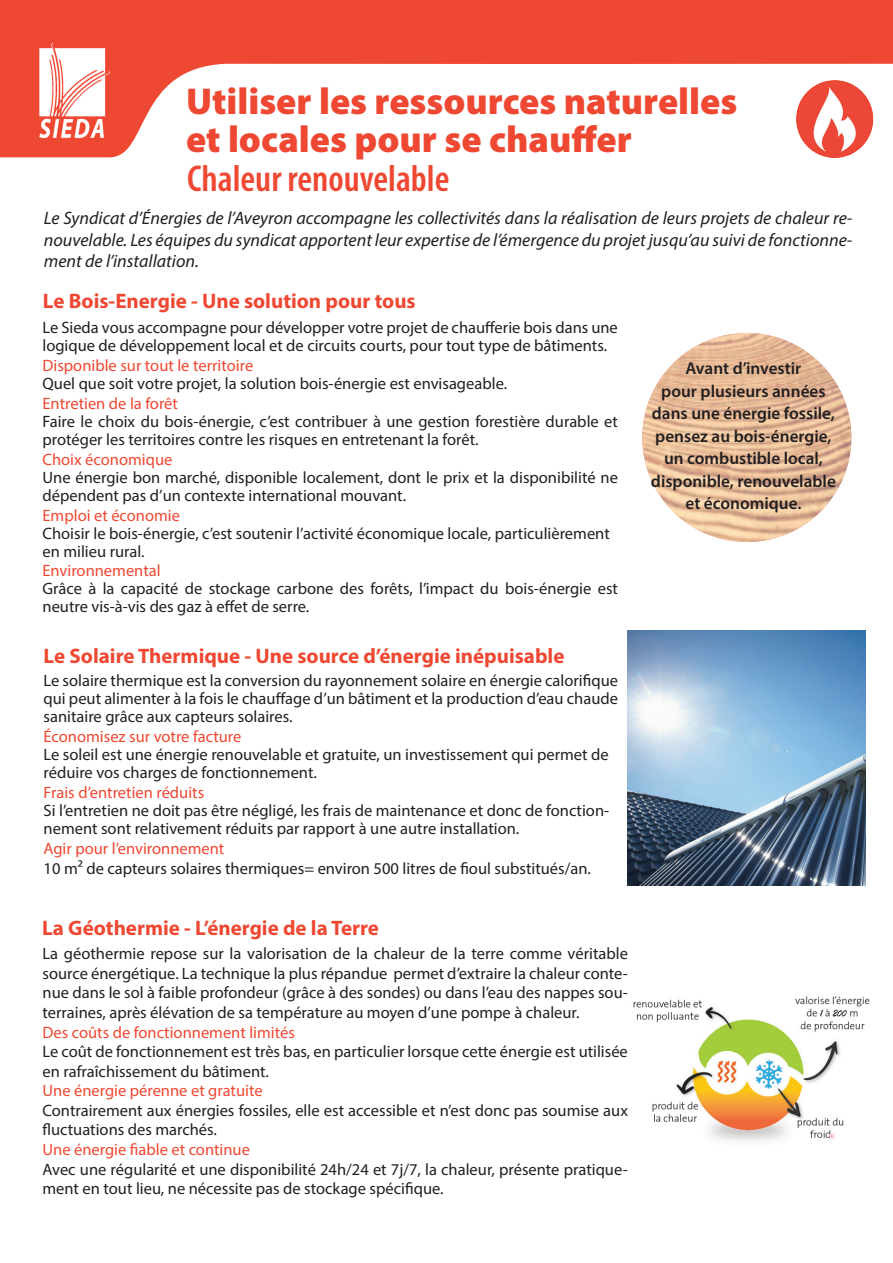
<style>
.page{position:relative;width:893px;height:1263px;background:#fff}
.page>*{position:absolute;margin:0;border:0;box-sizing:border-box;transform-origin:0 0}
.t1{font:900 37.5px/37.5px "Myriad Pro";color:#ef4832}
.t2{font:600 condensed 37.5px "Myriad Pro";color:#ef4832}
.t3{font:700 21px "Myriad Pro";color:#ef4832}
.t4{font:italic 18px/21.6px "Myriad Pro";color:#231f20;text-align:justify}
.t5{font:600 17.25px/22.5px "Myriad Pro";color:#231f20;text-align:center}
.t6{font:16.5px/18px "Myriad Pro";color:#231f20}
.t7{font:16.5px "Myriad Pro";color:#ef4832}
</style>
<div class="page">
<img style="left:633px;top:996px;width:237px;height:145px">
<svg style="left:0;top:0;width:893px;height:157px;fill:#ef4832"></svg>
<img style="left:38px;top:37px;width:72px;height:104px">
<img style="left:642px;top:333px;width:209px;height:209px;border-radius:105px">
<img style="left:794px;top:79px;width:82px;height:79px">
<img style="left:628px;top:630px;width:238px;height:255px">
<h1 class="t1" style="left:186px;top:81px;width:553px">Utiliser les ressources naturelles et locales pour se chauffer</h1>
<h1 class="t2" style="left:187px;top:155px;width:264px">Chaleur renouvelable</h1>
<p class="t4" style="left:44px;top:207px;width:810px">Le Syndicat d’Énergies de l’Aveyron accompagne les collectivités dans la réalisation de leurs projets de chaleur re&shy;nouvelable. Les équipes du syndicat apportent leur expertise de l’émergence du projet jusqu’au suivi de fonctionne&shy;ment de l’installation.</p>
<p class="t3" style="left:43px;top:287px;width:374px">Le Bois-Energie - Une solution pour tous</p>
<p class="t6" style="left:43px;top:319px;width:577px">Le Sieda vous accompagne pour développer votre projet de chaufferie bois dans une logique de développement local et de circuits courts, pour tout type de bâtiments.</p>
<p class="t7" style="left:43px;top:355px;width:212px">Disponible sur tout le territoire</p>
<p class="t6" style="left:43px;top:374px;width:466px">Quel que soit votre projet, la solution bois-énergie est envisageable.</p>
<p class="t7" style="left:43px;top:393px;width:137px">Entretien de la forêt</p>
<p class="t6" style="left:43px;top:412px;width:577px">Faire le choix du bois-énergie, c’est contribuer à une gestion forestière durable et protéger les territoires contre les risques en entretenant la forêt.</p>
<p class="t7" style="left:43px;top:449px;width:131px">Choix économique</p>
<p class="t6" style="left:43px;top:468px;width:577px">Une énergie bon marché, disponible localement, dont le prix et la disponibilité ne dépendent pas d’un contexte international mouvant.</p>
<p class="t7" style="left:43px;top:505px;width:139px">Emploi et économie</p>
<p class="t6" style="left:43px;top:524px;width:569px">Choisir le bois-énergie, c’est soutenir l’activité économique locale, particulièrement en milieu rural.</p>
<p class="t7" style="left:43px;top:561px;width:120px">Environnemental</p>
<p class="t6" style="left:43px;top:580px;width:577px">Grâce à la capacité de stockage carbone des forêts, l’impact du bois-énergie est neutre vis-à-vis des gaz à effet de serre.</p>
<p class="t3" style="left:44px;top:642px;width:522px">Le Solaire Thermique - Une source d’énergie inépuisable</p>
<p class="t6" style="left:44px;top:671px;width:576px;text-align:justify">Le solaire thermique est la conversion du rayonnement solaire en énergie calorifique qui peut alimenter à la fois le chauffage d’un bâtiment et la production d’eau chaude sanitaire grâce aux capteurs solaires.</p>
<p class="t7" style="left:44px;top:726px;width:199px">Économisez sur votre facture</p>
<p class="t6" style="left:44px;top:745px;width:567px">Le soleil est une énergie renouvelable et gratuite, un investissement qui permet de réduire vos charges de fonctionnement.</p>
<p class="t7" style="left:44px;top:782px;width:162px">Frais d’entretien réduits</p>
<p class="t6" style="left:44px;top:801px;width:567px">Si l’entretien ne doit pas être négligé, les frais de maintenance et donc de fonction&shy;nement sont relativement réduits par rapport à une autre installation.</p>
<p class="t7" style="left:44px;top:838px;width:182px">Agir pour l’environnement</p>
<p class="t6" style="left:44px;top:859px;width:549px">10 m² de capteurs solaires thermiques= environ 500 litres de fioul substitués/an.</p>
<p class="t3" style="left:42px;top:915px;width:338px">La Géothermie - L’énergie de la Terre</p>
<p class="t6" style="left:43px;top:944px;width:587px;line-height:19.5px;text-align:justify">La géothermie repose sur la valorisation de la chaleur de la terre comme véritable source énergétique. La technique la plus répandue permet d’extraire la chaleur conte&shy;nue dans le sol à faible profondeur (grâce à des sondes) ou dans l’eau des nappes sou&shy;terraines, après élévation de sa température au moyen d’une pompe à chaleur.</p>
<p class="t7" style="left:43px;top:1022px;width:254px">Des coûts de fonctionnement limités</p>
<p class="t6" style="left:43px;top:1041px;width:587px;line-height:19.5px">Le coût de fonctionnement est très bas, en particulier lorsque cette énergie est utilisée en rafraîchissement du bâtiment.</p>
<p class="t7" style="left:43px;top:1081px;width:222px">Une énergie pérenne et gratuite</p>
<p class="t6" style="left:43px;top:1100px;width:587px;line-height:19.5px">Contrairement aux énergies fossiles, elle est accessible et n’est donc pas soumise aux fluctuations des marchés.</p>
<p class="t7" style="left:43px;top:1139px;width:209px">Une énergie fiable et continue</p>
<p class="t6" style="left:43px;top:1159px;width:587px;line-height:19.5px">Avec une régularité et une disponibilité 24h/24 et 7j/7, la chaleur, présente pratique&shy;ment en tout lieu, ne nécessite pas de stockage spécifique.</p>
<p class="t5" style="left:651px;top:357px;width:186px">Avant d’investir<br>pour plusieurs années dans une énergie fossile, pensez au bois-énergie, un combustible local, disponible, renouvelable et économique.</p>
</div>
